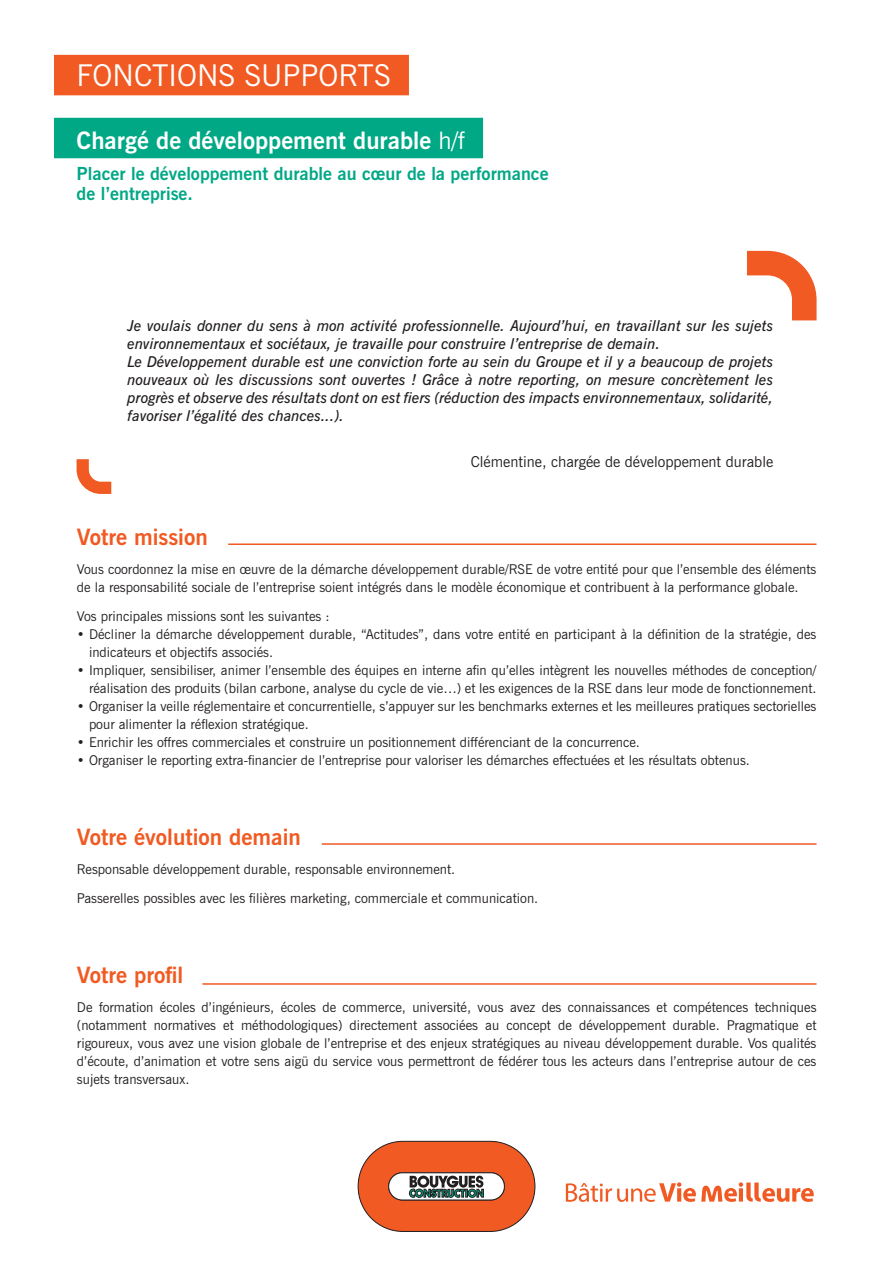
<style>
.page{position:relative;width:893px;height:1263px;background:#fff}
.page>*{position:absolute;margin:0;border:0;box-sizing:border-box;transform-origin:0 0}
.t1{font:30px "News Gothic BT";color:#fff}
.t2{font:700 24px "News Gothic BT";color:#fff}
.t3{font:700 22.5px "News Gothic BT";color:#f15a22}
.t4{font:700 18px/19.5px "News Gothic BT";color:#00a886}
.t5{font:italic 600 15px/18px "News Gothic BT";color:#231f20}
.t6{font:15px "News Gothic BT";color:#231f20}
.t7{font:13.5px/18px "News Gothic BT";color:#231f20}
.s1{font-weight:400}
</style>
<div class="page">
<svg style="left:358px;top:1141px;width:177px;height:90px"></svg>
<svg style="left:566px;top:1182px;width:248px;height:20px"></svg>
<div style="left:54px;top:55px;width:355px;height:40px;background:#f15a22"></div>
<svg style="left:747px;top:251px;width:69px;height:69px"></svg>
<svg style="left:77px;top:459px;width:34px;height:35px"></svg>
<div style="left:54px;top:118px;width:429px;height:40px;background:#00a886"></div>
<hr style="left:228px;top:544px;width:588px;height:1px;background:#f15a22">
<hr style="left:322px;top:843px;width:494px;height:2px;background:#f15a22">
<hr style="left:202px;top:983px;width:614px;height:2px;background:#f15a22">
<h1 class="t1" style="left:76px;top:64px;width:316px">FONCTIONS SUPPORTS</h1>
<h2 class="t2" style="left:76px;top:131px;width:390px">Chargé de développement durable <span class="s1">h/f</span></h2>
<h3 class="t4" style="left:77px;top:166px;width:474px">Placer le développement durable au cœur de la performance de l’entreprise.</h3>
<p class="t5" style="left:128px;top:318px;width:647px">Je voulais donner du sens à mon activité professionnelle. Aujourd’hui, en travaillant sur les sujets environnementaux et sociétaux, je travaille pour construire l’entreprise de demain.<br>Le Développement durable est une conviction forte au sein du Groupe et il y a beaucoup de projets nouveaux où les discussions sont ouvertes ! Grâce à notre reporting, on mesure concrètement les progrès et observe des résultats dont on est fiers (réduction des impacts environnementaux, solidarité, favoriser l’égalité des chances...).</p>
<p class="t6" style="left:471px;top:456px;width:304px">Clémentine, chargée de développement durable</p>
<h3 class="t3" style="left:77px;top:529px;width:132px">Votre mission</h3>
<p class="t7" style="left:77px;top:562px;width:741px">Vous coordonnez la mise en œuvre de la démarche développement durable/RSE de votre entité pour que l’ensemble des éléments de la responsabilité sociale de l’entreprise soient intégrés dans le modèle économique et contribuent à la performance globale.</p>
<p class="t7" style="left:77px;top:608px;width:254px">Vos principales missions sont les suivantes :</p>
<p class="t7" style="left:89px;top:626px;width:729px;text-indent:-12px">• Décliner la démarche développement durable, “Actitudes”, dans votre entité en participant à la définition de la stratégie, des indicateurs et objectifs associés.</p>
<p class="t7" style="left:77px;top:662px;width:741px;text-align:right">• Impliquer, sensibiliser, animer l’ensemble des équipes en interne afin qu’elles intègrent les nouvelles méthodes de conception/ réalisation des produits (bilan carbone, analyse du cycle de vie…) et les exigences de la RSE dans leur mode de fonctionnement.</p>
<p class="t7" style="left:89px;top:698px;width:729px;text-indent:-12px">• Organiser la veille réglementaire et concurrentielle, s’appuyer sur les benchmarks externes et les meilleures pratiques sectorielles pour alimenter la réflexion stratégique.</p>
<p class="t7" style="left:77px;top:734px;width:564px">• Enrichir les offres commerciales et construire un positionnement différenciant de la concurrence.</p>
<p class="t7" style="left:77px;top:752px;width:674px">• Organiser le reporting extra-financier de l’entreprise pour valoriser les démarches effectuées et les résultats obtenus.</p>
<h3 class="t3" style="left:77px;top:829px;width:225px">Votre évolution demain</h3>
<p class="t7" style="left:77px;top:856px;width:463px;line-height:28.7px">Responsable développement durable, responsable environnement.<br>Passerelles possibles avec les filières marketing, commerciale et communication.</p>
<h3 class="t3" style="left:77px;top:967px;width:108px">Votre profil</h3>
<p class="t7" style="left:77px;top:1000px;width:741px;text-align:justify">De formation écoles d’ingénieurs, écoles de commerce, université, vous avez des connaissances et compétences techniques (notamment normatives et méthodologiques) directement associées au concept de développement durable. Pragmatique et rigoureux, vous avez une vision globale de l’entreprise et des enjeux stratégiques au niveau développement durable. Vos qualités d’écoute, d’animation et votre sens aigü du service vous permettront de fédérer tous les acteurs dans l’entreprise autour de ces sujets transversaux.</p>
</div>
